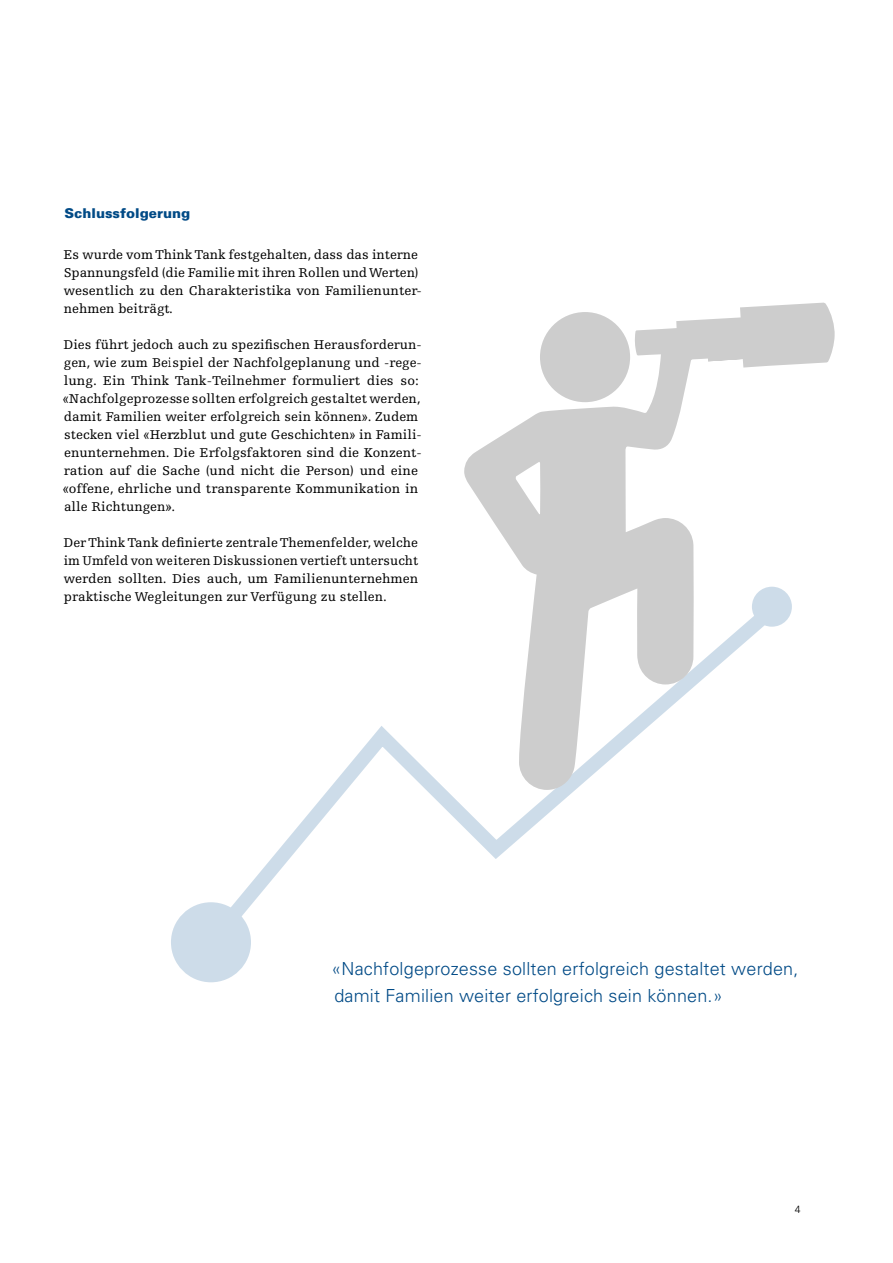
<style>
.page{position:relative;width:893px;height:1263px;background:#fff}
.page>*{position:absolute;margin:0;border:0;box-sizing:border-box;transform-origin:0 0}
.xxx_Headline_03{font:300 18px/27px "Univers";letter-spacing:.01em;color:#004a86}
._2_Lauftext{font:13.5px/18px "Egyptienne FLT Std";letter-spacing:.005em;color:#000}
.xxx_Headline_03-2{font:900 13.5px "Univers";letter-spacing:.005em;color:#004a86}
.t1{font:300 10.5px "Univers";color:#000}
</style>
<div class="page">
<svg style="left:204px;top:726px;width:371px;height:235px"></svg>
<div style="left:171px;top:902px;width:80px;height:80px;background:#cddce9;border-radius:50%"></div>
<svg style="left:464px;top:303px;width:371px;height:487px"></svg>
<p class="xxx_Headline_03-2" style="left:64px;top:205px;width:127px">Schlussfolgerung</p>
<p class="_2_Lauftext" style="left:64px;top:246px;width:360px">Es wurde vom Think Tank festgehalten, dass das interne Spannungsfeld (die Familie mit ihren Rollen und Werten) wesentlich zu den Charakteristika von Familienunter&shy;nehmen beiträgt.</p>
<p class="_2_Lauftext" style="left:63px;top:336px;width:361px">Dies führt jedoch auch zu spezifischen Herausforderun&shy;gen, wie zum Beispiel der Nachfolgeplanung und -rege&shy;lung. Ein Think Tank-Teilnehmer formuliert dies so: «Nachfolgeprozesse sollten erfolgreich gestaltet werden, damit Familien weiter erfolgreich sein können». Zudem stecken viel «Herzblut und gute Geschichten» in Famili&shy;enunternehmen. Die Erfolgsfaktoren sind die Konzent&shy;ration auf die Sache (und nicht die Person) und eine «offene, ehrliche und transparente Kommunikation in alle Richtungen».</p>
<p class="_2_Lauftext" style="left:64px;top:534px;width:356px;text-align:justify">Der Think Tank definierte zentrale Themenfelder, welche im Umfeld von weiteren Diskussionen vertieft untersucht werden sollten. Dies auch, um Familienunternehmen praktische Wegleitungen zur Verfügung zu stellen.</p>
<p class="xxx_Headline_03" style="left:331px;top:954px;width:469px">«Nachfolgeprozesse sollten erfolgreich gestaltet werden, damit Familien weiter erfolgreich sein können.»</p>
<p class="t1" style="left:795px;top:1203px;width:7px">4</p>
</div>
